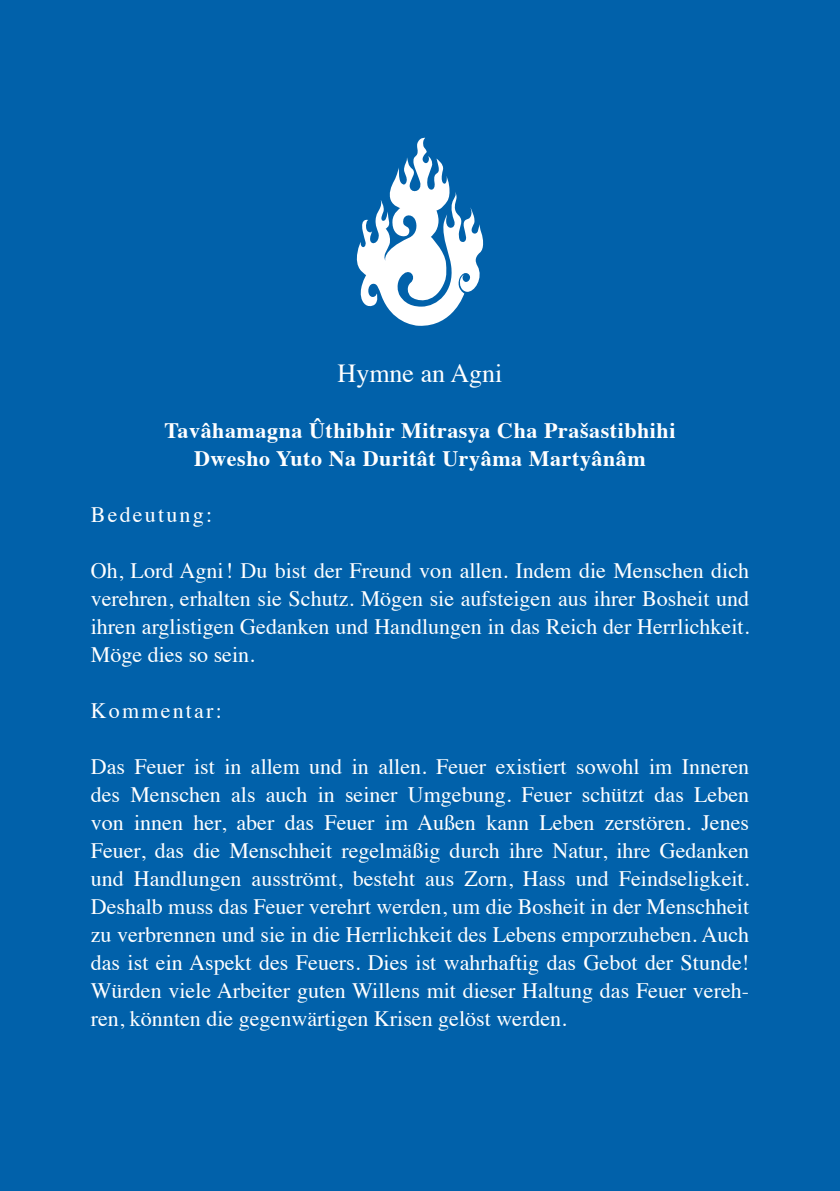
<style>
.page{position:relative;width:840px;height:1191px;background:#fff}
.page>*{position:absolute;margin:0;border:0;box-sizing:border-box;transform-origin:0 0}
.t1{font:26px "Times";color:#fff}
.t2{font:22px/28px "Times";color:#fff;text-align:justify}
.t3{font:700 22px/28px "Times";letter-spacing:.025em;color:#fff;text-align:center}
.t4{font:22px "Times";letter-spacing:.1em;color:#fff}
</style>
<div class="page">
<div style="left:0;top:0;width:839px;height:1191px;background:#0161aa"></div>
<svg style="left:356px;top:138px;width:128px;height:188px"></svg>
<p class="t1" style="left:337px;top:349px;width:166px">Hymne an Agni</p>
<p class="t3" style="left:164px;top:414px;width:512px">Tavâhamagna Ûthibhir Mitrasya Cha Prašastibhihi<br>Dwesho Yuto Na Duritât Uryâma Martyânâm</p>
<p class="t4" style="left:91px;top:494px;width:123px">Bedeutung:</p>
<p class="t2" style="left:91px;top:554px;width:659px">Oh, Lord Agni! Du bist der Freund von allen. Indem die Menschen dich verehren, erhalten sie Schutz. Mögen sie aufsteigen aus ihrer Bosheit und ihren arglistigen Gedanken und Handlungen in das Reich der Herrlichkeit.<br>Möge dies so sein.</p>
<p class="t4" style="left:91px;top:690px;width:133px">Kommentar:</p>
<p class="t2" style="left:91px;top:750px;width:659px">Das Feuer ist in allem und in allen. Feuer existiert sowohl im Inneren des Menschen als auch in seiner Umgebung. Feuer schützt das Leben von innen her, aber das Feuer im Außen kann Leben zerstören. Jenes Feuer, das die Menschheit regelmäßig durch ihre Natur, ihre Gedanken und Handlungen ausströmt, besteht aus Zorn, Hass und Feindseligkeit.<br>Deshalb muss das Feuer verehrt werden, um die Bosheit in der Menschheit zu verbrennen und sie in die Herrlichkeit des Lebens emporzuheben. Auch das ist ein Aspekt des Feuers. Dies ist wahrhaftig das Gebot der Stunde!<br>Würden viele Arbeiter guten Willens mit dieser Haltung das Feuer vereh&shy;ren, könnten die gegenwärtigen Krisen gelöst werden.</p>
</div>
